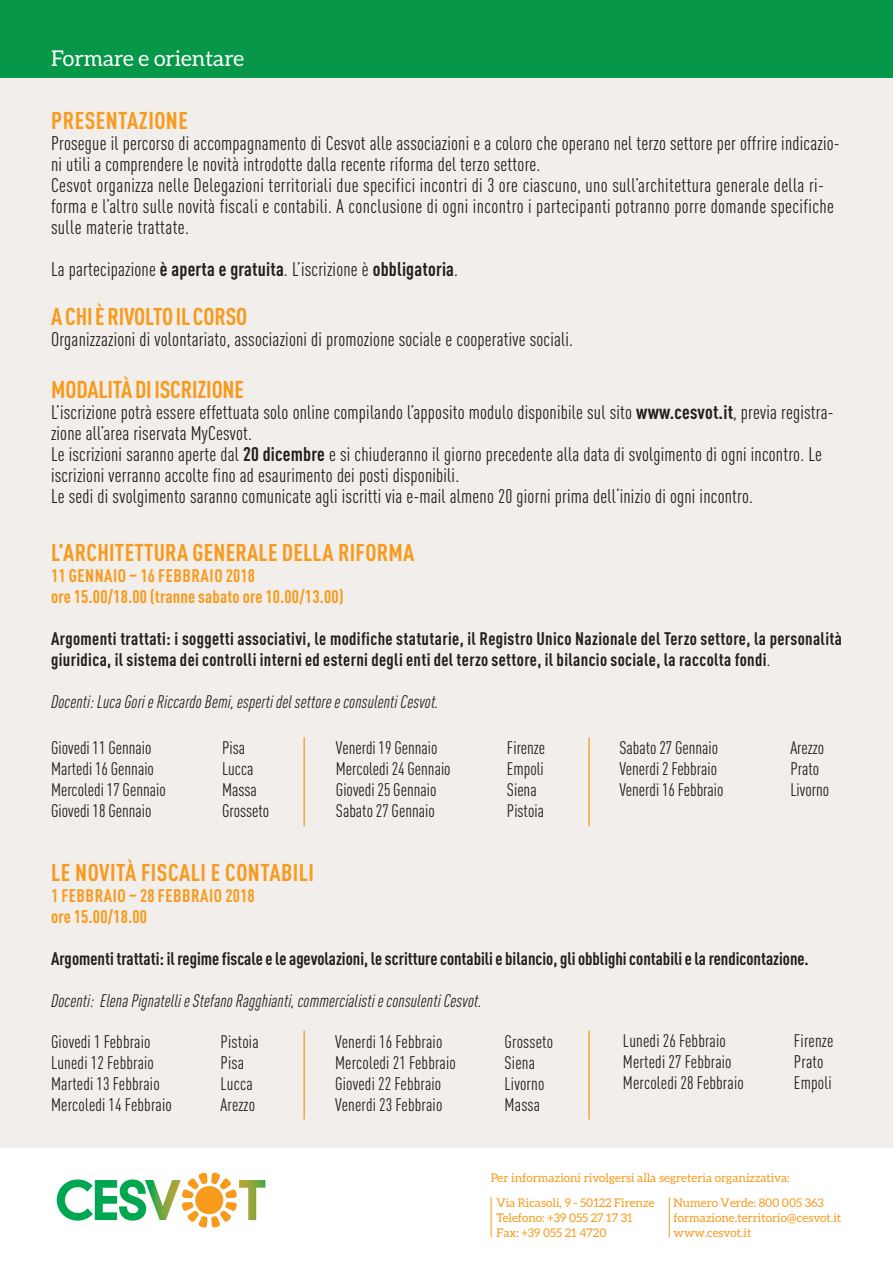
<style>
.page{position:relative;width:893px;height:1263px;background:#fff}
.page>*{position:absolute;margin:0;border:0;box-sizing:border-box;transform-origin:0 0}
.t1{font:700 condensed 24px "DIN Pro";letter-spacing:.01em;color:#f89a1c}
.t2{font:21.75px "Aleo";color:#fff}
.t3{font:condensed 19.5px/21px "DIN Pro";letter-spacing:.01em;color:#231f20}
.t4{font:condensed 18px "DIN Pro";letter-spacing:.005em;color:#231f20}
.t5{font:700 condensed 18px/21px "DIN Pro";letter-spacing:.02em;color:#231f20}
.t6{font:italic condensed 18px "DIN Pro";letter-spacing:.01em;color:#231f20}
.t7{font:700 condensed 18px "DIN Pro";color:#231f20}
.t8{font:700 condensed 18px/21px "DIN Pro";letter-spacing:.01em;color:#f89a1c}
.t9{font:700 condensed 18px/21px "DIN Pro";letter-spacing:.03em;color:#f89a1c}
.t10{font:12px/15px "Aleo";color:#f89a1c}
.s1{font-weight:700}
.s2{font-weight:400}
</style>
<div class="page">
<div style="left:0;top:60px;width:892px;height:1088px;background:#f1eeeb"></div>
<div style="left:0;top:0;width:893px;height:77px;background:#069748"></div>
<hr style="left:303px;top:737px;width:2px;height:89px;background:#f89a1c">
<hr style="left:303px;top:1031px;width:2px;height:88px;background:#f89a1c">
<hr style="left:588px;top:737px;width:2px;height:89px;background:#f89a1c">
<hr style="left:588px;top:1031px;width:2px;height:88px;background:#f89a1c">
<svg style="left:57px;top:1172px;width:208px;height:56px"></svg>
<hr style="left:491px;top:1197px;width:1px;height:40px;background:#f89a1c">
<hr style="left:669px;top:1197px;width:1px;height:40px;background:#f89a1c">
<p class="t2" style="left:51px;top:46px;width:195px">Formare e orientare</p>
<p class="t1" style="left:51px;top:102px;width:138px">PRESENTAZIONE</p>
<p class="t3" style="left:51px;top:131px;width:790px">Prosegue il percorso di accompagnamento di Cesvot alle associazioni e a coloro che operano nel terzo settore per offrire indicazio&shy;ni utili a comprendere le novità introdotte dalla recente riforma del terzo settore.<br>Cesvot organizza nelle Delegazioni territoriali due specifici incontri di 3 ore ciascuno, uno sull’architettura generale della ri&shy;forma e l’altro sulle novità fiscali e contabili. A conclusione di ogni incontro i partecipanti potranno porre domande specifiche sulle materie trattate.</p>
<p class="t3" style="left:51px;top:257px;width:409px">La partecipazione <span class="s1">è aperta e gratuita</span>. L’iscrizione è <span class="s1">obbligatoria</span>.</p>
<p class="t1" style="left:51px;top:299px;width:198px">A CHI È RIVOLTO IL CORSO</p>
<p class="t3" style="left:51px;top:328px;width:523px">Organizzazioni di volontariato, associazioni di promozione sociale e cooperative sociali.</p>
<p class="t1" style="left:51px;top:371px;width:194px">MODALITÀ DI ISCRIZIONE</p>
<p class="t3" style="left:51px;top:400px;width:784px">L’iscrizione potrà essere effettuata solo online compilando l’apposito modulo disponibile sul sito <span class="s1">www.cesvot.it</span>, previa registra&shy;zione all’area riservata MyCesvot.<br>Le iscrizioni saranno aperte dal <span class="s1">20 dicembre</span> e si chiuderanno il giorno precedente alla data di svolgimento di ogni incontro. Le iscrizioni verranno accolte fino ad esaurimento dei posti disponibili.<br>Le sedi di svolgimento saranno comunicate agli iscritti via e-mail almeno 20 giorni prima dell‘inizio di ogni incontro.</p>
<p class="t1" style="left:51px;top:535px;width:364px">L’ARCHITETTURA GENERALE DELLA RIFORMA</p>
<p class="t8" style="left:51px;top:564px;width:294px">11 GENNAIO – 16 FEBBRAIO 2018<br>ore 15.00/18.00 (tranne sabato ore 10.00/13.00)</p>
<p class="t5" style="left:51px;top:627px;width:792px">Argomenti trattati: i soggetti associativi, le modifiche statutarie, il Registro Unico Nazionale del Terzo settore, la personalità giuridica, il sistema dei controlli interni ed esterni degli enti del terzo settore, il bilancio sociale, la raccolta fondi<span class="s2">.</span></p>
<p class="t6" style="left:51px;top:689px;width:389px">Docenti: Luca Gori e Riccardo Bemi, esperti del settore e consulenti Cesvot.</p>
<p class="t4" style="left:51px;top:734px;width:102px">Giovedi 11 Gennaio</p>
<p class="t4" style="left:222px;top:734px;width:25px">Pisa</p>
<p class="t4" style="left:51px;top:755px;width:104px">Martedi 16 Gennaio</p>
<p class="t4" style="left:222px;top:755px;width:33px">Lucca</p>
<p class="t4" style="left:51px;top:776px;width:116px">Mercoledi 17 Gennaio</p>
<p class="t4" style="left:222px;top:776px;width:36px">Massa</p>
<p class="t4" style="left:51px;top:797px;width:102px">Giovedi 18 Gennaio</p>
<p class="t4" style="left:222px;top:797px;width:49px">Grosseto</p>
<p class="t4" style="left:336px;top:734px;width:103px">Venerdi 19 Gennaio</p>
<p class="t4" style="left:507px;top:734px;width:40px">Firenze</p>
<p class="t4" style="left:336px;top:755px;width:116px">Mercoledi 24 Gennaio</p>
<p class="t4" style="left:507px;top:755px;width:38px">Empoli</p>
<p class="t4" style="left:336px;top:776px;width:102px">Giovedi 25 Gennaio</p>
<p class="t4" style="left:507px;top:776px;width:31px">Siena</p>
<p class="t4" style="left:336px;top:797px;width:100px">Sabato 27 Gennaio</p>
<p class="t4" style="left:507px;top:797px;width:39px">Pistoia</p>
<p class="t4" style="left:619px;top:734px;width:100px">Sabato 27 Gennaio</p>
<p class="t4" style="left:790px;top:734px;width:35px">Arezzo</p>
<p class="t4" style="left:619px;top:755px;width:99px">Venerdi 2 Febbraio</p>
<p class="t4" style="left:790px;top:755px;width:30px">Prato</p>
<p class="t4" style="left:619px;top:776px;width:106px">Venerdi 16 Febbraio</p>
<p class="t4" style="left:790px;top:776px;width:40px">Livorno</p>
<p class="t1" style="left:51px;top:854px;width:264px">LE NOVITÀ FISCALI E CONTABILI</p>
<p class="t9" style="left:51px;top:883px;width:205px">1 FEBBRAIO – 28 FEBBRAIO 2018 ore 15.00/18.00</p>
<p class="t7" style="left:51px;top:945px;width:759px">Argomenti trattati: il regime fiscale e le agevolazioni, le scritture contabili e bilancio, gli obblighi contabili e la rendicontazione.</p>
<p class="t6" style="left:51px;top:988px;width:432px">Docenti: Elena Pignatelli e Stefano Ragghianti, commercialisti e consulenti Cesvot.</p>
<p class="t4" style="left:51px;top:1028px;width:101px">Giovedi 1 Febbraio</p>
<p class="t4" style="left:221px;top:1028px;width:40px">Pistoia</p>
<p class="t4" style="left:51px;top:1049px;width:104px">Lunedi 12 Febbraio</p>
<p class="t4" style="left:221px;top:1049px;width:25px">Pisa</p>
<p class="t4" style="left:51px;top:1070px;width:110px">Martedi 13 Febbraio</p>
<p class="t4" style="left:221px;top:1070px;width:34px">Lucca</p>
<p class="t4" style="left:51px;top:1091px;width:122px">Mercoledi 14 Febbraio</p>
<p class="t4" style="left:221px;top:1091px;width:36px">Arezzo</p>
<p class="t4" style="left:623px;top:1027px;width:104px">Lunedi 26 Febbraio</p>
<p class="t4" style="left:794px;top:1027px;width:41px">Firenze</p>
<p class="t4" style="left:623px;top:1048px;width:110px">Mertedi 27 Febbraio</p>
<p class="t4" style="left:794px;top:1048px;width:31px">Prato</p>
<p class="t4" style="left:623px;top:1069px;width:122px">Mercoledi 28 Febbraio</p>
<p class="t4" style="left:794px;top:1069px;width:39px">Empoli</p>
<p class="t4" style="left:335px;top:1028px;width:109px">Venerdi 16 Febbraio</p>
<p class="t4" style="left:505px;top:1028px;width:50px">Grosseto</p>
<p class="t4" style="left:335px;top:1049px;width:122px">Mercoledi 21 Febbraio</p>
<p class="t4" style="left:505px;top:1049px;width:32px">Siena</p>
<p class="t4" style="left:335px;top:1070px;width:108px">Giovedi 22 Febbraio</p>
<p class="t4" style="left:505px;top:1070px;width:41px">Livorno</p>
<p class="t4" style="left:335px;top:1091px;width:109px">Venerdi 23 Febbraio</p>
<p class="t4" style="left:505px;top:1091px;width:37px">Massa</p>
<p class="t10" style="left:496px;top:1166px;width:295px;line-height:24.3px;text-indent:-6px">Per informazioni rivolgersi alla segreteria organizzativa:<br>Via Ricasoli, 9 - 50122 Firenze</p>
<p class="t10" style="left:496px;top:1210px;width:138px">Telefono: +39 055 27 17 31<br>Fax: +39 055 21 4720</p>
<p class="t10" style="left:674px;top:1195px;width:169px">Numero Verde: 800 005 363 formazione.territorio@cesvot.it www.cesvot.it</p>
</div>
